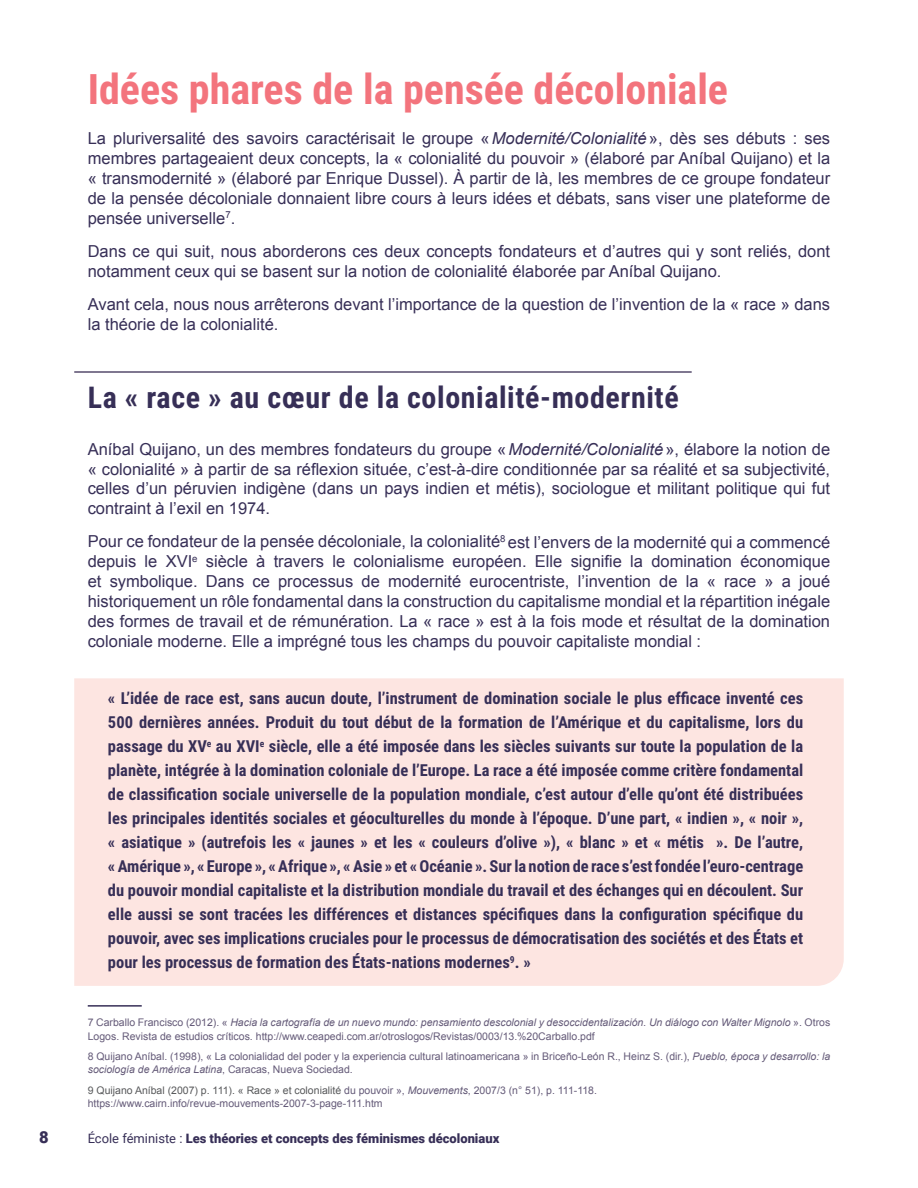
<style>
.page{position:relative;width:918px;height:1188px;background:#fff}
.page>*{position:absolute;margin:0;border:0;box-sizing:border-box;transform-origin:0 0}
.t1{font:700 42px "Roboto Condensed";color:#f3747d}
.t2{font:700 30px "Roboto Condensed";letter-spacing:.02em;color:#372f57}
.t3{font:16.5px/19.8px "Arial";color:#372f57;text-align:justify}
.t4{font:700 16.5px/24px "Roboto Condensed";color:#372f57;text-align:justify}
.t5{font:900 16.5px "Roboto";color:#372f57}
.t6{font:900 12.9px "Roboto";color:#372f57}
.t7{font:10.5px/13.5px "Arial";color:#645a78}
.s1{font-style:italic}
.s2{color:#58595b}
.s3{font-weight:400}
</style>
<div class="page">
<hr style="left:74px;top:371px;width:618px;height:2px;background:#554b6c">
<div style="left:74px;top:678px;width:770px;height:308px;background:#fde5e1"></div>
<hr style="left:88px;top:1005px;width:54px;height:2px;background:#372f57">
<h1 class="t1" style="left:88px;top:60px;width:642px">Idées phares de la pensée décoloniale</h1>
<p class="t3" style="left:88px;top:129px;width:744px">La pluriversalité des savoirs caractérisait le groupe «<span class="s1">Modernité/Colonialité</span>», dès ses débuts : ses membres partageaient deux concepts, la « colonialité du pouvoir » (élaboré par Aníbal Quijano) et la « transmodernité » (élaboré par Enrique Dussel). À partir de là, les membres de ce groupe fondateur de la pensée décoloniale donnaient libre cours à leurs idées et débats, sans viser une plateforme de pensée universelle<sup>7</sup>.</p>
<p class="t3" style="left:88px;top:241px;width:744px">Dans ce qui suit, nous aborderons ces deux concepts fondateurs et d’autres qui y sont reliés, dont notamment ceux qui se basent sur la notion de colonialité élaborée par Aníbal Quijano.</p>
<p class="t3" style="left:88px;top:294px;width:744px">Avant cela, nous nous arrêterons devant l’importance de la question de l’invention de la « race » dans la théorie de la colonialité.</p>
<h2 class="t2" style="left:88px;top:376px;width:593px">La « race » au cœur de la colonialité-modernité</h2>
<p class="t3" style="left:88px;top:439px;width:744px">Aníbal Quijano, un des membres fondateurs du groupe «<span class="s1">Modernité/Colonialité</span>», élabore la notion de « colonialité » à partir de sa réflexion située, c’est-à-dire conditionnée par sa réalité et sa subjectivité, celles d’un péruvien indigène (dans un pays indien et métis), sociologue et militant politique qui fut contraint à l’exil en 1974.</p>
<p class="t3" style="left:88px;top:532px;width:744px">Pour ce fondateur de la pensée décoloniale, la colonialité<sup>8</sup> est l’envers de la modernité qui a commencé depuis le XVI<sup>e</sup> siècle à travers le colonialisme européen. Elle signifie la domination économique et symbolique. Dans ce processus de modernité eurocentriste, l’invention de la « race » a joué historiquement un rôle fondamental dans la construction du capitalisme mondial et la répartition inégale des formes de travail et de rémunération. La « race » est à la fois mode et résultat de la domination coloniale moderne. Elle a imprégné tous les champs du pouvoir capitaliste mondial :</p>
<p class="t4" style="left:108px;top:686px;width:697px">« L’idée de race est, sans aucun doute, l’instrument de domination sociale le plus efficace inventé ces 500 dernières années. Produit du tout début de la formation de l’Amérique et du capitalisme, lors du passage du XV<sup>e</sup> au XVI<sup>e</sup> siècle, elle a été imposée dans les siècles suivants sur toute la population de la planète, intégrée à la domination coloniale de l’Europe. La race a été imposée comme critère fondamental de classification sociale universelle de la population mondiale, c’est autour d’elle qu’ont été distribuées les principales identités sociales et géoculturelles du monde à l’époque. D’une part, « indien », « noir », « asiatique » (autrefois les « jaunes » et les « couleurs d’olive »), « blanc » et « métis ». De l’autre, « Amérique », « Europe », « Afrique », « Asie » et « Océanie ». Sur la notion de race s’est fondée l’euro-centrage du pouvoir mondial capitaliste et la distribution mondiale du travail et des échanges qui en découlent. Sur elle aussi se sont tracées les différences et distances spécifiques dans la configuration spécifique du pouvoir, avec ses implications cruciales pour le processus de démocratisation des sociétés et des États et pour les processus de formation des États-nations modernes<sup>9</sup>. »</p>
<p class="t7" style="left:88px;top:1016px;width:744px">7 Carballo Francisco (2012). « <span class="s1">Hacia la cartografía de un nuevo mundo: pensamiento descolonial y desoccidentalización. Un diálogo con Walter Mignolo</span> ». Otros<br>Logos. Revista de estudios críticos. http://www.ceapedi.com.ar/otroslogos/Revistas/0003/13.%20Carballo.pdf</p>
<p class="t7" style="left:88px;top:1050px;width:744px">8 Quijano Aníbal. (1998), « La colonialidad del poder y la experiencia cultural latinoamericana » in Briceño-León R., Heinz S. (dir.), <span class="s1">Pueblo, época y desarrollo: la sociología de América Latina</span>, Caracas, Nueva Sociedad.</p>
<p class="t7" style="left:88px;top:1083px;width:511px"><span class="s2">9 Quijano Aníbal (2007) p. 111). « Race » et colonialité</span> du pouvoir », <span class="s1">Mouvements</span>, 2007/3 (n° 51), p. 111-118. https://www.cairn.info/revue-mouvements-2007-3-page-111.htm</p>
<p class="t5" style="left:39px;top:1125px;width:11px">8</p>
<p class="t6" style="left:88px;top:1129px;width:413px"><span class="s3">École féministe :</span> Les théories et concepts des féminismes décoloniaux</p>
</div>
